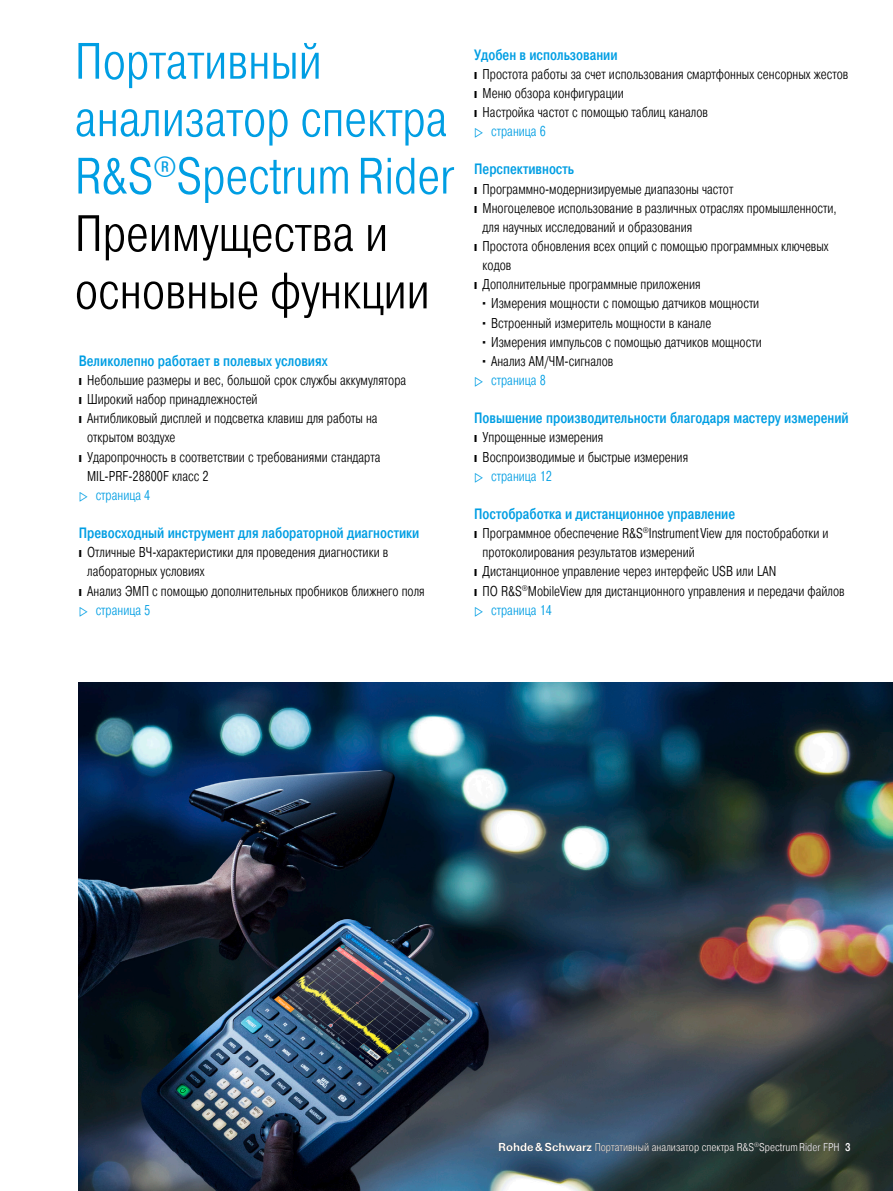
<style>
.page{position:relative;width:893px;height:1191px;background:#fff}
.page>*{position:absolute;margin:0;border:0;box-sizing:border-box;transform-origin:0 0}
.Seiten_Headline_34Pt{font:300 51px/57.4px "Pragmatica Cond";color:#009ee3}
.Seiten_Headline_34Pt-2{font:300 51px/57.4px "Pragmatica Cond";color:#000}
.Absatzfett_cyan{font:500 15px "Pragmatica Cond";color:#009ee3;scale:.94 1}
.t1{font:300 14.25px/19.2px "Pragmatica Cond";color:#000;scale:.94 1}
.t2{font:300 14.25px "Pragmatica Cond";color:#009ee3;scale:.94 1}
.Fusszeile_rechts{font:300 11.25px "Pragmatica Cond";color:#fff}
.s1{font-family:"Linotype Univers 330"}
.s2{font-family:"Linotype Univers 330";font-size:12px}
.s3{font-family:"Linotype Univers 630";font-weight:700}
.s4{font-weight:500}
</style>
<div class="page">
<img style="left:79px;top:682px;width:814px;height:509px">
<p class="Seiten_Headline_34Pt" style="left:75px;top:33px;width:381px">Портативный анализатор спектра<br>R&amp;S<sup>®</sup>SpectrumRider</p>
<p class="Seiten_Headline_34Pt-2" style="left:75px;top:205px;width:356px">Преимущества и основные функции</p>
<p class="Absatzfett_cyan" style="left:79px;top:352px;width:266px">Великолепно работает в полевых условиях</p>
<p class="t1" style="left:79px;top:370px;width:350px"><span class="s1">❙</span> Небольшие размеры и вес, большой срок службы аккумулятора</p>
<p class="t1" style="left:79px;top:390px;width:192px"><span class="s1">❙</span> Широкий набор принадлежностей</p>
<p class="t1" style="left:87px;top:409px;width:310px;text-indent:-9px"><span class="s1">❙</span> Антибликовый дисплей и подсветка клавиш для работы на открытом воздухе</p>
<p class="t1" style="left:87px;top:447px;width:314px;text-indent:-9px"><span class="s1">❙</span> Ударопрочность в соответствии с требованиями стандарта<br>MIL‑PRF‑28800F класс 2</p>
<p class="t2" style="left:79px;top:486px;width:78px"><span class="s2">▷</span> страница 4</p>
<p class="Absatzfett_cyan" style="left:79px;top:524px;width:364px">Превосходный инструмент для лабораторной диагностики</p>
<p class="t1" style="left:87px;top:543px;width:322px;text-indent:-9px"><span class="s1">❙</span> Отличные ВЧ-характеристики для проведения диагностики в лабораторных условиях</p>
<p class="t1" style="left:79px;top:581px;width:370px"><span class="s1">❙</span> Анализ ЭМП с помощью дополнительных пробников ближнего поля</p>
<p class="t2" style="left:79px;top:601px;width:78px"><span class="s2">▷</span> страница 5</p>
<p class="Absatzfett_cyan" style="left:474px;top:46px;width:154px">Удобен в использовании</p>
<p class="t1" style="left:474px;top:64px;width:400px"><span class="s1">❙</span> Простота работы за счет использования смартфонных сенсорных жестов</p>
<p class="t1" style="left:474px;top:83px;width:161px"><span class="s1">❙</span> Меню обзора конфигурации</p>
<p class="t1" style="left:474px;top:103px;width:250px"><span class="s1">❙</span> Настройка частот с помощью таблиц каналов</p>
<p class="t2" style="left:474px;top:123px;width:78px"><span class="s2">▷</span> страница 6</p>
<p class="Absatzfett_cyan" style="left:474px;top:160px;width:108px">Перспективность</p>
<p class="t1" style="left:474px;top:179px;width:277px"><span class="s1">❙</span> Программно-модернизируемые диапазоны частот</p>
<p class="t1" style="left:483px;top:198px;width:378px;text-indent:-9px"><span class="s1">❙</span> Многоцелевое использование в различных отраслях промышленности, для научных исследований и образования</p>
<p class="t1" style="left:483px;top:237px;width:370px;text-indent:-9px"><span class="s1">❙</span> Простота обновления всех опций с помощью программных ключевых кодов</p>
<p class="t1" style="left:474px;top:275px;width:242px"><span class="s1">❙</span> Дополнительные программные приложения</p>
<p class="t1" style="left:483px;top:294px;width:296px"><sup>■</sup> Измерения мощности с помощью датчиков мощности</p>
<p class="t1" style="left:483px;top:313px;width:245px"><sup>■</sup> Встроенный измеритель мощности в канале</p>
<p class="t1" style="left:483px;top:332px;width:298px"><sup>■</sup> Измерения импульсов с помощью датчиков мощности</p>
<p class="t1" style="left:483px;top:351px;width:141px"><sup>■</sup> Анализ АМ/ЧМ-сигналов</p>
<p class="t2" style="left:474px;top:372px;width:78px"><span class="s2">▷</span> страница 8</p>
<p class="Absatzfett_cyan" style="left:474px;top:409px;width:400px">Повышение производительности благодаря мастеру измерений</p>
<p class="t1" style="left:474px;top:428px;width:139px"><span class="s1">❙</span> Упрощенные измерения</p>
<p class="t1" style="left:474px;top:447px;width:229px"><span class="s1">❙</span> Воспроизводимые и быстрые измерения</p>
<p class="t2" style="left:474px;top:467px;width:84px"><span class="s2">▷</span> страница 12</p>
<p class="Absatzfett_cyan" style="left:474px;top:505px;width:279px">Постобработка и дистанционное управление</p>
<p class="t1" style="left:483px;top:524px;width:370px;text-indent:-9px"><span class="s1">❙</span> Программное обеспечение R&amp;S<sup>®</sup>Instrument View для постобработки и протоколирования результатов измерений</p>
<p class="t1" style="left:474px;top:562px;width:323px"><span class="s1">❙</span> Дистанционное управление через интерфейс USB или LAN</p>
<p class="t1" style="left:474px;top:581px;width:396px"><span class="s1">❙</span> ПО R&amp;S<sup>®</sup>MobileView для дистанционного управления и передачи файлов</p>
<p class="t2" style="left:474px;top:601px;width:84px"><span class="s2">▷</span> страница 14</p>
<p class="Fusszeile_rechts" style="left:498px;top:1140px;width:354px"><span class="s3">Rohde&amp;Schwarz</span> Портативный анализатор спектра R&amp;S<sup>®</sup>SpectrumRider FPH <span class="s4">3</span></p>
</div>
